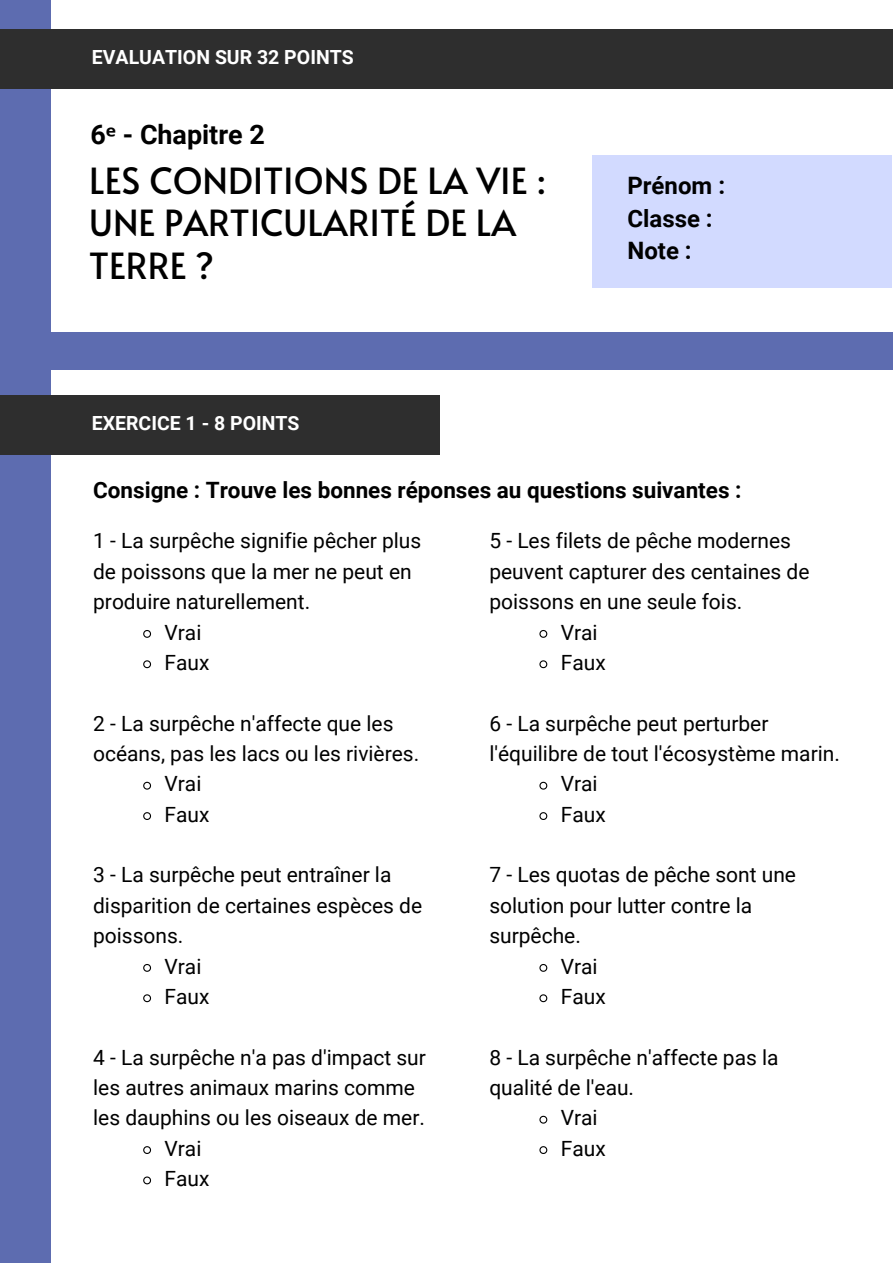
<style>
.page{position:relative;width:893px;height:1264px;background:#fff}
.page>*{position:absolute;margin:0;border:0;box-sizing:border-box;transform-origin:0 0}
.t1{font:36px/42.8px "Alata";color:#000}
.t2{font:700 26.85px "Roboto";color:#000}
.t3{font:700 24px/32.5px "Roboto";color:#000}
.t4{font:700 22.5px "Roboto";color:#000}
.t5{font:21px "Roboto";color:#000}
.t6{font:700 19.5px "Roboto";color:#fff}
.s1{font-family:"Noto Sans"}
</style>
<div class="page">
<div style="left:0;top:332px;width:892px;height:37px;background:#5d6cb0"></div>
<div style="left:0;top:0;width:51px;height:1262px;background:#5d6cb0"></div>
<div style="left:592px;top:155px;width:299px;height:133px;background:#d2daff"></div>
<div style="left:0;top:395px;width:439px;height:60px;background:#2e2e2e"></div>
<svg style="left:143px;top:630px;width:8px;height:8px"></svg>
<svg style="left:143px;top:660px;width:9px;height:9px"></svg>
<svg style="left:143px;top:781px;width:8px;height:9px"></svg>
<svg style="left:143px;top:812px;width:8px;height:8px"></svg>
<svg style="left:143px;top:964px;width:8px;height:8px"></svg>
<svg style="left:143px;top:994px;width:9px;height:9px"></svg>
<svg style="left:143px;top:1146px;width:8px;height:8px"></svg>
<svg style="left:143px;top:1176px;width:9px;height:9px"></svg>
<div style="left:0;top:30px;width:892px;height:59px;background:#2e2e2e"></div>
<svg style="left:539px;top:630px;width:9px;height:8px"></svg>
<svg style="left:539px;top:660px;width:9px;height:9px"></svg>
<svg style="left:539px;top:781px;width:9px;height:9px"></svg>
<svg style="left:539px;top:812px;width:9px;height:8px"></svg>
<svg style="left:539px;top:964px;width:9px;height:8px"></svg>
<svg style="left:539px;top:994px;width:9px;height:9px"></svg>
<svg style="left:539px;top:1115px;width:9px;height:9px"></svg>
<svg style="left:539px;top:1146px;width:9px;height:8px"></svg>
<p class="t6" style="left:92px;top:44px;width:263px">EVALUATION SUR 32 POINTS</p>
<p class="t2" style="left:90px;top:115px;width:176px">6<span class="s1">ᵉ</span> - Chapitre 2</p>
<h1 class="t1" style="left:89px;top:155px;width:458px">LES CONDITIONS DE LA VIE :<br>UNE PARTICULARITÉ DE LA<br>TERRE ?</h1>
<p class="t6" style="left:92px;top:410px;width:209px">EXERCICE 1 - 8 POINTS</p>
<p class="t3" style="left:627px;top:168px;width:99px">Prénom :<br>Classe :<br>Note :</p>
<p class="t4" style="left:93px;top:474px;width:650px">Consigne : Trouve les bonnes réponses au questions suivantes :</p>
<p class="t5" style="left:93px;top:526px;width:330px">1 - La surpêche signifie pêcher plus</p>
<p class="t5" style="left:93px;top:556px;width:320px">de poissons que la mer ne peut en</p>
<p class="t5" style="left:93px;top:587px;width:218px">produire naturellement.</p>
<p class="t5" style="left:164px;top:617px;width:38px">Vrai</p>
<p class="t5" style="left:164px;top:647px;width:46px">Faux</p>
<p class="t5" style="left:93px;top:708px;width:302px">2 - La surpêche n'affecte que les</p>
<p class="t5" style="left:93px;top:738px;width:327px">océans, pas les lacs ou les rivières.</p>
<p class="t5" style="left:164px;top:769px;width:38px">Vrai</p>
<p class="t5" style="left:164px;top:799px;width:46px">Faux</p>
<p class="t5" style="left:93px;top:860px;width:300px">3 - La surpêche peut entraîner la</p>
<p class="t5" style="left:93px;top:890px;width:330px">disparition de certaines espèces de</p>
<p class="t5" style="left:93px;top:921px;width:92px">poissons.</p>
<p class="t5" style="left:164px;top:951px;width:38px">Vrai</p>
<p class="t5" style="left:164px;top:981px;width:46px">Faux</p>
<p class="t5" style="left:93px;top:1042px;width:334px">4 - La surpêche n'a pas d'impact sur</p>
<p class="t5" style="left:93px;top:1072px;width:323px">les autres animaux marins comme</p>
<p class="t5" style="left:93px;top:1103px;width:333px">les dauphins ou les oiseaux de mer.</p>
<p class="t5" style="left:164px;top:1133px;width:38px">Vrai</p>
<p class="t5" style="left:164px;top:1163px;width:46px">Faux</p>
<p class="t5" style="left:489px;top:526px;width:303px">5 - Les filets de pêche modernes</p>
<p class="t5" style="left:489px;top:556px;width:321px">peuvent capturer des centaines de</p>
<p class="t5" style="left:489px;top:587px;width:254px">poissons en une seule fois.</p>
<p class="t5" style="left:560px;top:617px;width:38px">Vrai</p>
<p class="t5" style="left:560px;top:647px;width:46px">Faux</p>
<p class="t5" style="left:489px;top:708px;width:280px">6 - La surpêche peut perturber</p>
<p class="t5" style="left:489px;top:738px;width:352px">l'équilibre de tout l'écosystème marin.</p>
<p class="t5" style="left:560px;top:769px;width:38px">Vrai</p>
<p class="t5" style="left:560px;top:799px;width:46px">Faux</p>
<p class="t5" style="left:489px;top:860px;width:308px">7 - Les quotas de pêche sont une</p>
<p class="t5" style="left:489px;top:890px;width:264px">solution pour lutter contre la</p>
<p class="t5" style="left:489px;top:921px;width:93px">surpêche.</p>
<p class="t5" style="left:560px;top:951px;width:38px">Vrai</p>
<p class="t5" style="left:560px;top:981px;width:46px">Faux</p>
<p class="t5" style="left:489px;top:1042px;width:291px">8 - La surpêche n'affecte pas la</p>
<p class="t5" style="left:489px;top:1072px;width:146px">qualité de l'eau.</p>
<p class="t5" style="left:560px;top:1103px;width:38px">Vrai</p>
<p class="t5" style="left:560px;top:1133px;width:46px">Faux</p>
</div>
